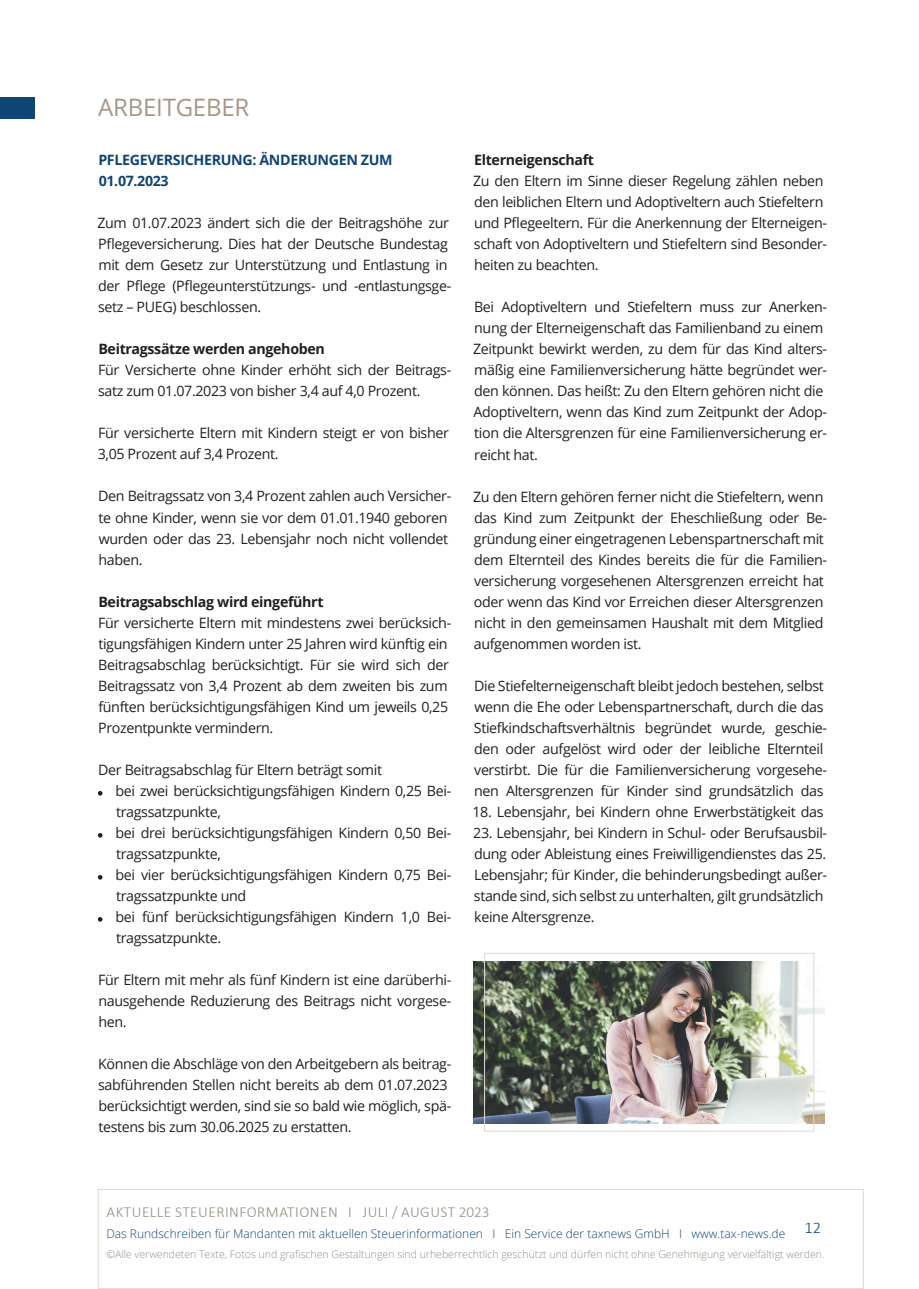
<style>
.page{position:relative;width:919px;height:1289px;background:#fff}
.page>*{position:absolute;margin:0;border:0;box-sizing:border-box;transform-origin:0 0}
.t1{font:24px "Open Sans";letter-spacing:-.01em;color:#a59788}
.t2{font:300 16.5px "Calibri";color:#0f4476}
.t3{font:300 15.3px "Calibri";letter-spacing:.03em;color:#948e83}
.t4{font:14.25px/21px "Open Sans";letter-spacing:-.025em;color:#231f20}
.t5{font:700 14.25px "Open Sans";letter-spacing:-.025em;color:#231f20}
.t6{font:700 14.25px/21px "Open Sans";letter-spacing:-.025em;color:#0f4476}
.t7{font:300 12px "Open Sans";color:#0f4476}
.t8{font:300 10.5px "Open Sans";color:#948e83}
</style>
<div class="page">
<div style="left:98px;top:1188px;width:765px;height:100px;border:1px solid #dfd9d1"></div>
<svg style="left:98px;top:791px;width:4px;height:4px"></svg>
<svg style="left:98px;top:833px;width:4px;height:4px"></svg>
<svg style="left:98px;top:875px;width:4px;height:4px"></svg>
<svg style="left:98px;top:917px;width:4px;height:4px"></svg>
<img style="left:473px;top:961px;width:351px;height:162px">
<div style="left:484px;top:952px;width:330px;height:179px;border:1px solid #dfd9d1"></div>
<div style="left:0;top:98px;width:34px;height:21px;background:#0f4476"></div>
<h1 class="t1" style="left:98px;top:91px;width:153px">ARBEITGEBER</h1>
<p class="t6" style="left:98px;top:149px;width:296px">PFLEGEVERSICHERUNG: ÄNDERUNGEN ZUM<br>01.07.2023</p>
<p class="t4" style="left:97px;top:212px;width:355px">Zum 01.07.2023 ändert sich die der Beitragshöhe zur Pflegeversicherung. Dies hat der Deutsche Bundestag mit dem Gesetz zur Unterstützung und Entlastung in der Pflege (Pflegeunterstützungs- und -entlastungsge&shy;setz – PUEG) beschlossen.</p>
<p class="t5" style="left:98px;top:339px;width:228px">Beitragssätze werden angehoben</p>
<p class="t4" style="left:98px;top:359px;width:354px">Für Versicherte ohne Kinder erhöht sich der Beitrags&shy;satz zum 01.07.2023 von bisher 3,4 auf 4,0 Prozent.</p>
<p class="t4" style="left:98px;top:422px;width:352px">Für versicherte Eltern mit Kindern steigt er von bisher<br>3,05 Prozent auf 3,4 Prozent.</p>
<p class="t4" style="left:98px;top:485px;width:354px">Den Beitragssatz von 3,4 Prozent zahlen auch Versicher&shy;te ohne Kinder, wenn sie vor dem 01.01.1940 geboren wurden oder das 23. Lebensjahr noch nicht vollendet haben.</p>
<p class="t5" style="left:98px;top:591px;width:227px">Beitragsabschlag wird eingeführt</p>
<p class="t4" style="left:98px;top:611px;width:354px">Für versicherte Eltern mit mindestens zwei berücksich&shy;tigungsfähigen Kindern unter 25 Jahren wird künftig ein Beitragsabschlag berücksichtigt. Für sie wird sich der Beitragssatz von 3,4 Prozent ab dem zweiten bis zum fünften berücksichtigungsfähigen Kind um jeweils 0,25<br>Prozentpunkte vermindern.</p>
<p class="t4" style="left:115px;top:758px;width:337px;text-indent:-17px">Der Beitragsabschlag für Eltern beträgt somit<br>bei zwei berücksichtigungsfähigen Kindern 0,25 Bei&shy;tragssatzpunkte,<br>bei drei berücksichtigungsfähigen Kindern 0,50 Bei&shy;tragssatzpunkte,<br>bei vier berücksichtigungsfähigen Kindern 0,75 Bei&shy;tragssatzpunkte und<br>bei fünf berücksichtigungsfähigen Kindern 1,0 Bei&shy;tragssatzpunkte.</p>
<p class="t4" style="left:98px;top:968px;width:354px;text-align:justify">Für Eltern mit mehr als fünf Kindern ist eine darüberhi&shy;nausgehende Reduzierung des Beitrags nicht vorgese&shy;hen.</p>
<p class="t4" style="left:98px;top:1052px;width:355px">Können die Abschläge von den Arbeitgebern als beitrag&shy;sabführenden Stellen nicht bereits ab dem 01.07.2023 berücksichtigt werden, sind sie so bald wie möglich, spä&shy;testens bis zum 30.06.2025 zu erstatten.</p>
<p class="t5" style="left:474px;top:150px;width:121px">Elterneigenschaft</p>
<p class="t4" style="left:473px;top:170px;width:355px">Zu den Eltern im Sinne dieser Regelung zählen neben den leiblichen Eltern und Adoptiveltern auch Stiefeltern und Pflegeeltern. Für die Anerkennung der Elterneigen&shy;schaft von Adoptiveltern und Stiefeltern sind Besonder&shy;heiten zu beachten.</p>
<p class="t4" style="left:473px;top:296px;width:355px">Bei Adoptiveltern und Stiefeltern muss zur Anerken&shy;nung der Elterneigenschaft das Familienband zu einem Zeitpunkt bewirkt werden, zu dem für das Kind alters&shy;mäßig eine Familienversicherung hätte begründet wer&shy;den können. Das heißt: Zu den Eltern gehören nicht die Adoptiveltern, wenn das Kind zum Zeitpunkt der Adop&shy;tion die Altersgrenzen für eine Familienversicherung er&shy;reicht hat.</p>
<p class="t4" style="left:473px;top:485px;width:355px">Zu den Eltern gehören ferner nicht die Stiefeltern, wenn das Kind zum Zeitpunkt der Eheschließung oder Be&shy;gründung einer eingetragenen Lebenspartnerschaft mit dem Elternteil des Kindes bereits die für die Familien&shy;versicherung vorgesehenen Altersgrenzen erreicht hat oder wenn das Kind vor Erreichen dieser Altersgrenzen nicht in den gemeinsamen Haushalt mit dem Mitglied aufgenommen worden ist.</p>
<p class="t4" style="left:474px;top:674px;width:355px">Die Stiefelterneigenschaft bleibt jedoch bestehen, selbst wenn die Ehe oder Lebenspartnerschaft, durch die das Stiefkindschaftsverhältnis begründet wurde, geschie&shy;den oder aufgelöst wird oder der leibliche Elternteil verstirbt. Die für die Familienversicherung vorgesehe&shy;nen Altersgrenzen für Kinder sind grundsätzlich das</p>
<p class="t4" style="left:472px;top:800px;width:352px">18. Lebensjahr, bei Kindern ohne Erwerbstätigkeit das</p>
<p class="t4" style="left:473px;top:821px;width:355px">23. Lebensjahr, bei Kindern in Schul- oder Berufsausbil&shy;dung oder Ableistung eines Freiwilligendienstes das 25.<br>Lebensjahr; für Kinder, die behinderungsbedingt außer&shy;stande sind, sich selbst zu unterhalten, gilt grundsätzlich keine Altersgrenze.</p>
<p class="t3" style="left:107px;top:1202px;width:384px">AKTUELLE STEUERINFORMATIONEN I JULI / AUGUST 2023</p>
<p class="t7" style="left:106px;top:1224px;width:680px">Das Rundschreiben für Mandanten mit aktuellen Steuerinformationen I Ein Service der taxnews GmbH I www.tax-news.de</p>
<p class="t8" style="left:106px;top:1246px;width:719px">©Alle verwendeten Texte, Fotos und grafischen Gestaltungen sind urheberrechtlich geschützt und dürfen nicht ohne Genehmigung vervielfältigt werden.</p>
<p class="t2" style="left:804px;top:1216px;width:18px">12</p>
</div>
